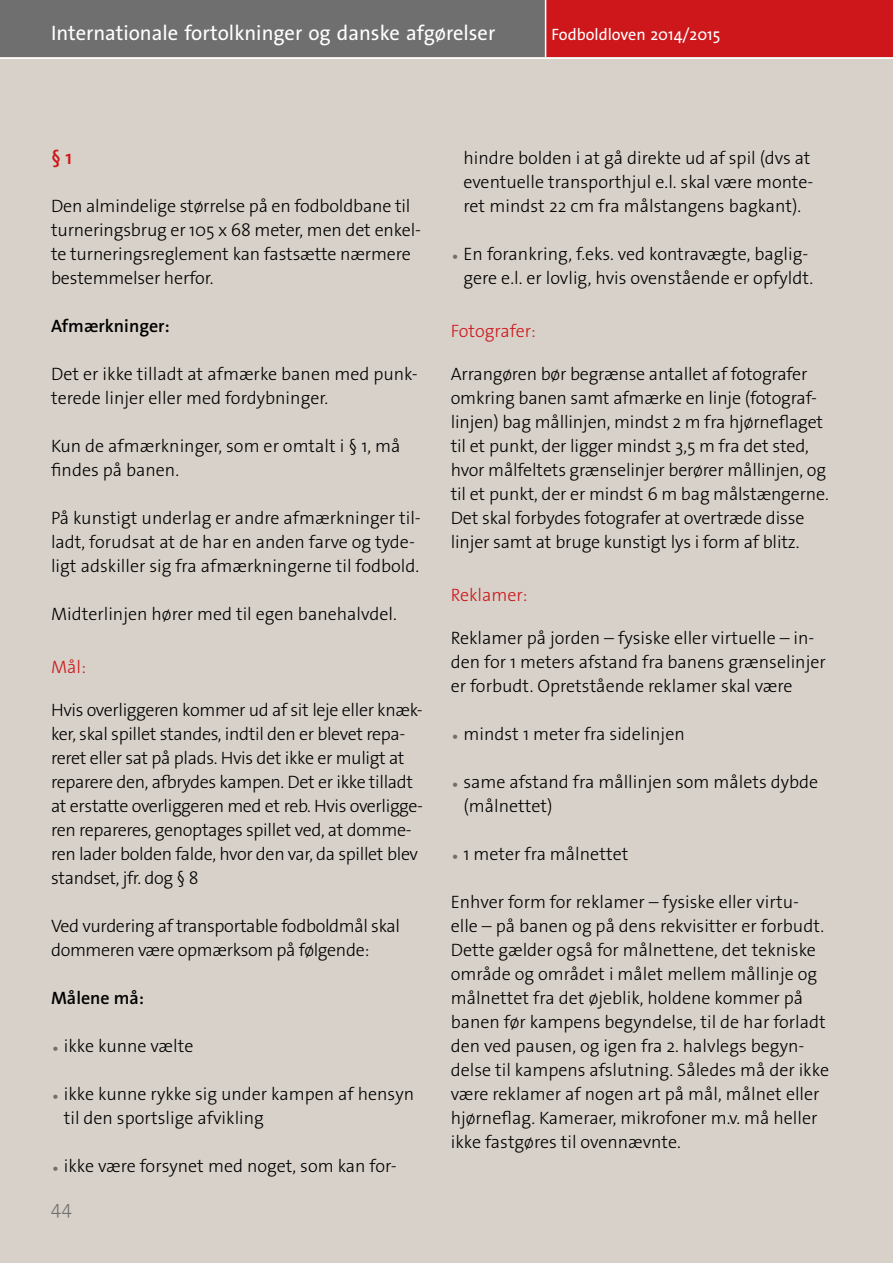
<style>
.page{position:relative;width:893px;height:1263px;background:#fff}
.page>*{position:absolute;margin:0;border:0;box-sizing:border-box;transform-origin:0 0}
.t1{font:21px "The Sans OT5 Plain";color:#fff}
.t2{font:600 19.5px "The Sans OT6";color:#cd171a}
.t3{font:300 19.2px "The Sans OT3";color:#706f6f}
.t4{font:300 18px/24px "The Sans OT3";color:#000}
.t5{font:300 18px/24px "The Sans OT3";letter-spacing:-.02em;color:#000}
.t6{font:300 18px "The Sans OT3";color:#cd171a}
.t7{font:600 18px "The Sans OT6";color:#000}
.t8{font:16.5px "The Sans OT5 Plain";color:#fff}
.s1{font-size:21px;color:#706f6f}
</style>
<div class="page">
<div style="left:508px;top:0;width:385px;height:57px;background:#cd171a"></div>
<div style="left:0;top:0;width:546px;height:57px;background:#706f6f"></div>
<hr style="left:545px;top:0;width:1px;height:59px;background:#fff">
<div style="left:0;top:57px;width:893px;height:1206px;background:#d7d1c9"></div>
<hr style="left:0;top:57px;width:893px;height:2px;background:#fff">
<p class="t1" style="left:51px;top:20px;width:446px">Internationale fortolkninger og danske afgørelser</p>
<p class="t8" style="left:552px;top:24px;width:170px">Fodboldloven 2014/2015</p>
<p class="t2" style="left:51px;top:145px;width:23px">§ 1</p>
<p class="t4" style="left:51px;top:194px;width:372px">Den almindelige størrelse på en fodboldbane til turneringsbrug er 105 x 68 meter, men det enkel&shy;te turneringsreglement kan fastsætte nærmere bestemmelser herfor.</p>
<p class="t7" style="left:51px;top:315px;width:120px">Afmærkninger:</p>
<p class="t4" style="left:51px;top:362px;width:368px">Det er ikke tilladt at afmærke banen med punk&shy;terede linjer eller med fordybninger.</p>
<p class="t4" style="left:51px;top:434px;width:351px">Kun de afmærkninger, som er omtalt i § 1, må findes på banen.</p>
<p class="t4" style="left:51px;top:506px;width:371px">På kunstigt underlag er andre afmærkninger til&shy;ladt, forudsat at de har en anden farve og tyde&shy;ligt adskiller sig fra afmærkningerne til fodbold.</p>
<p class="t4" style="left:51px;top:602px;width:347px">Midterlinjen hører med til egen banehalvdel.</p>
<p class="t6" style="left:51px;top:655px;width:37px">Mål:</p>
<p class="t5" style="left:51px;top:698px;width:374px">Hvis overliggeren kommer ud af sit leje eller knæk&shy;ker, skal spillet standes, indtil den er blevet repa&shy;reret eller sat på plads. Hvis det ikke er muligt at reparere den, afbrydes kampen. Det er ikke tilladt at erstatte overliggeren med et reb. Hvis overligge&shy;ren repareres, genoptages spillet ved, at domme&shy;ren lader bolden falde, hvor den var, da spillet blev standset, jfr. dog § 8</p>
<p class="t5" style="left:51px;top:914px;width:351px">Ved vurdering af transportable fodboldmål skal dommeren være opmærksom på følgende:</p>
<p class="t7" style="left:51px;top:987px;width:95px">Målene må:</p>
<p class="t4" style="left:51px;top:1034px;width:144px"><span class="s1">•</span> ikke kunne vælte</p>
<p class="t4" style="left:64px;top:1082px;width:352px;text-indent:-13px"><span class="s1">•</span> ikke kunne rykke sig under kampen af hensyn til den sportslige afvikling</p>
<p class="t4" style="left:51px;top:1154px;width:347px"><span class="s1">•</span> ikke være forsynet med noget, som kan for-</p>
<p class="t3" style="left:51px;top:1195px;width:22px">44</p>
<p class="t4" style="left:463px;top:146px;width:352px">hindre bolden i at gå direkte ud af spil (dvs at eventuelle transporthjul e.l. skal være monte&shy;ret mindst 22 cm fra målstangens bagkant).</p>
<p class="t4" style="left:451px;top:242px;width:364px;text-align:right"><span class="s1">•</span> En forankring, f.eks. ved kontravægte, baglig&shy;gere e.l. er lovlig, hvis ovenstående er opfyldt.</p>
<p class="t6" style="left:451px;top:319px;width:87px">Fotografer:</p>
<p class="t4" style="left:451px;top:362px;width:380px">Arrangøren bør begrænse antallet af fotografer omkring banen samt afmærke en linje (fotograf&shy;linjen) bag mållinjen, mindst 2 m fra hjørneflaget til et punkt, der ligger mindst 3,5 m fra det sted, hvor målfeltets grænselinjer berører mållinjen, og til et punkt, der er mindst 6 m bag målstængerne.<br>Det skal forbydes fotografer at overtræde disse linjer samt at bruge kunstigt lys i form af blitz.</p>
<p class="t6" style="left:451px;top:583px;width:78px">Reklamer:</p>
<p class="t4" style="left:451px;top:626px;width:377px">Reklamer på jorden – fysiske eller virtuelle – in&shy;den for 1 meters afstand fra banens grænselinjer er forbudt. Opretstående reklamer skal være</p>
<p class="t4" style="left:451px;top:722px;width:236px"><span class="s1">•</span> mindst 1 meter fra sidelinjen</p>
<p class="t4" style="left:463px;top:770px;width:356px;text-indent:-13px"><span class="s1">•</span> same afstand fra mållinjen som målets dybde (målnettet)</p>
<p class="t4" style="left:451px;top:842px;width:179px"><span class="s1">•</span> 1 meter fra målnettet</p>
<p class="t4" style="left:451px;top:890px;width:380px">Enhver form for reklamer – fysiske eller virtu&shy;elle – på banen og på dens rekvisitter er forbudt.<br>Dette gælder også for målnettene, det tekniske område og området i målet mellem mållinje og målnettet fra det øjeblik, holdene kommer på banen før kampens begyndelse, til de har forladt den ved pausen, og igen fra 2. halvlegs begyn&shy;delse til kampens afslutning. Således må der ikke være reklamer af nogen art på mål, målnet eller hjørneflag. Kameraer, mikrofoner m.v. må heller ikke fastgøres til ovennævnte.</p>
</div>
